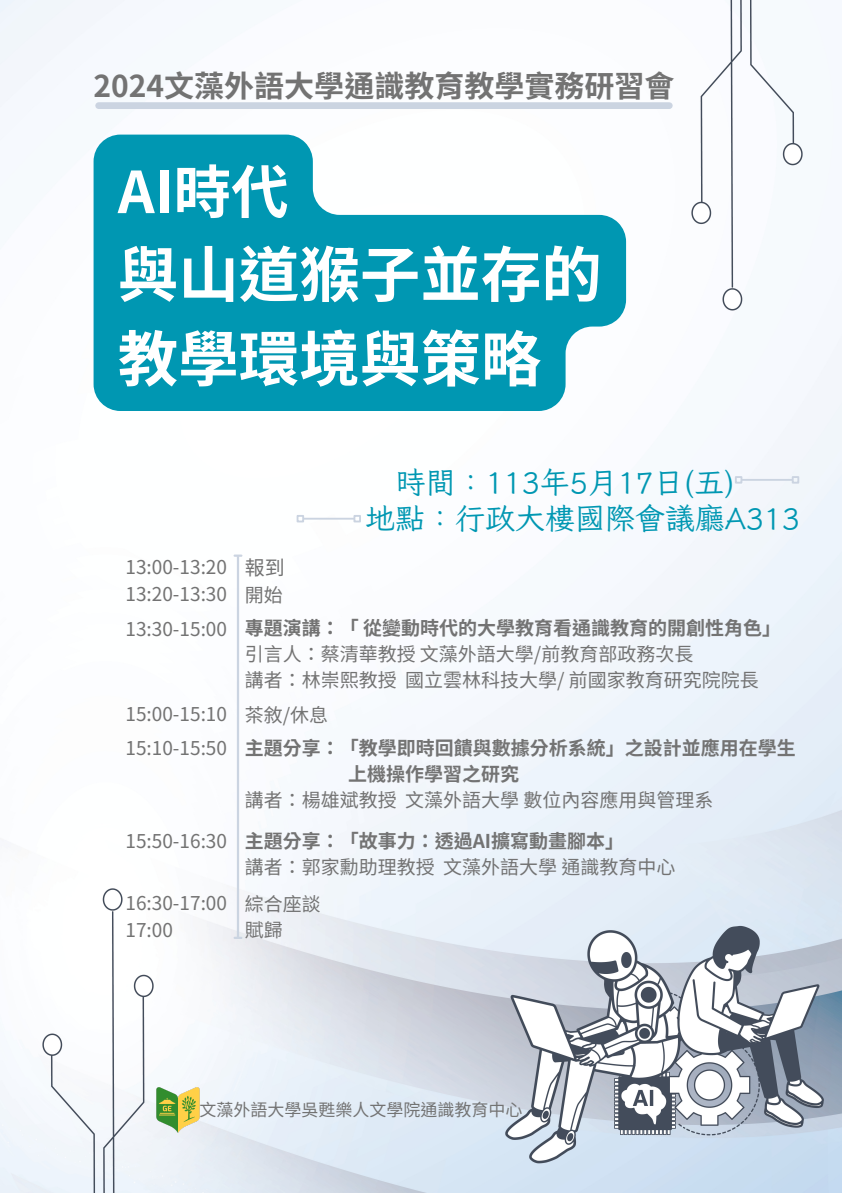
<style>
.page{position:relative;width:842px;height:1193px;background:#fff}
.page>*{position:absolute;margin:0;border:0;box-sizing:border-box;transform-origin:0 0}
.t1{font:700 60.5px/84.4px "Noto Sans TC";color:#fff}
.t2{font:700 57.5px "Noto Sans TC";color:#fff}
.t3{font:30px "Iansui 094";color:#0097b2}
.t4{font:700 30px "Noto Sans TC";color:#737373}
.t5{font:20px "Noto Sans TC";color:#737373}
.t6{font:19px/26.2px "Noto Sans TC";color:#737373}
.t7{font:700 19px "Noto Sans TC";color:#737373}
.t8{font:17px "Noto Sans TC";color:#737373}
.s1{font-weight:700}
</style>
<div class="page">
<img style="left:0;top:0;width:842px;height:1192px">
<div style="left:99px;top:102px;width:570px;height:7px;background:#cbd4e1"></div>
<hr style="left:304px;top:517px;width:50px;height:2px;background:#cbd4e1">
<div style="left:297px;top:515px;width:7px;height:7px;border:2px solid #cbd4e1"></div>
<div style="left:353px;top:515px;width:8px;height:7px;border:2px solid #cbd4e1"></div>
<hr style="left:742px;top:479px;width:50px;height:1px;background:#cbd4e1">
<div style="left:735px;top:476px;width:7px;height:7px;border:2px solid #cbd4e1"></div>
<div style="left:792px;top:476px;width:7px;height:7px;border:2px solid #cbd4e1"></div>
<hr style="left:237px;top:556px;width:2px;height:381px;background:#cbd4e1">
<svg style="left:235px;top:554px;width:6px;height:2px"></svg>
<img style="left:157px;top:1084px;width:42px;height:48px">
<svg style="left:94px;top:134px;width:532px;height:277px;fill:#0097b2"></svg>
<h6 class="t4" style="left:94px;top:62px;width:582px">2024文藻外語大學通識教育教學實務研習會</h6>
<h6 class="t2" style="left:118px;top:146px;width:172px">AI時代</h6>
<h6 class="t1" style="left:118px;top:228px;width:486px">與山道猴子並存的教學環境與策略</h6>
<h6 class="t6" style="left:126px;top:552px;width:103px;line-height:26.6px">13:00-13:20<br>13:20-13:30</h6>
<h6 class="t6" style="left:126px;top:614px;width:103px">13:30-15:00</h6>
<h6 class="t6" style="left:126px;top:699px;width:103px">15:00-15:10</h6>
<h5 class="t6" style="left:126px;top:733px;width:103px">15:10-15:50</h5>
<h6 class="t6" style="left:126px;top:826px;width:103px">15:50-16:30</h6>
<p class="t6" style="left:126px;top:888px;width:103px;line-height:26.6px">16:30-17:00<br>17:00</p>
<h3 class="t3" style="left:396px;top:466px;width:340px">時間：113年5月17日(五)</h3>
<h1 class="t3" style="left:365px;top:502px;width:436px">地點：行政大樓國際會議廳A313</h1>
<h6 class="t5" style="left:245px;top:551px;width:41px">報到</h6>
<h6 class="t6" style="left:245px;top:580px;width:39px">開始</h6>
<h6 class="t6" style="left:245px;top:613px;width:538px"><span class="s1">專題演講：「從變動時代的大學教育看通識教育的開創性角色」</span>引言人：蔡清華教授文藻外語大學/前教育部政務次長<br>講者：林崇熙教授國立雲林科技大學/ 前國家教育研究院院長</h6>
<h6 class="t6" style="left:245px;top:700px;width:85px">茶敘/休息</h6>
<h4 class="t7" style="left:245px;top:732px;width:551px">主題分享：「教學即時回饋與數據分析系統」之設計並應用在學生</h4>
<h4 class="t7" style="left:348px;top:758px;width:172px">上機操作學習之研究</h4>
<h4 class="t6" style="left:245px;top:785px;width:470px">講者：楊雄斌教授文藻外語大學數位內容應用與管理系</h4>
<h2 class="t6" style="left:245px;top:825px;width:431px"><span class="s1">主題分享：「故事力：透過AI擴寫動畫腳本」<br></span>講者：郭家勳助理教授文藻外語大學通識教育中心</h2>
<h6 class="t6" style="left:245px;top:888px;width:77px">綜合座談賦歸</h6>
<p class="t8" style="left:199px;top:1095px;width:323px">文藻外語大學吳甦樂人文學院通識教育中心</p>
</div>
